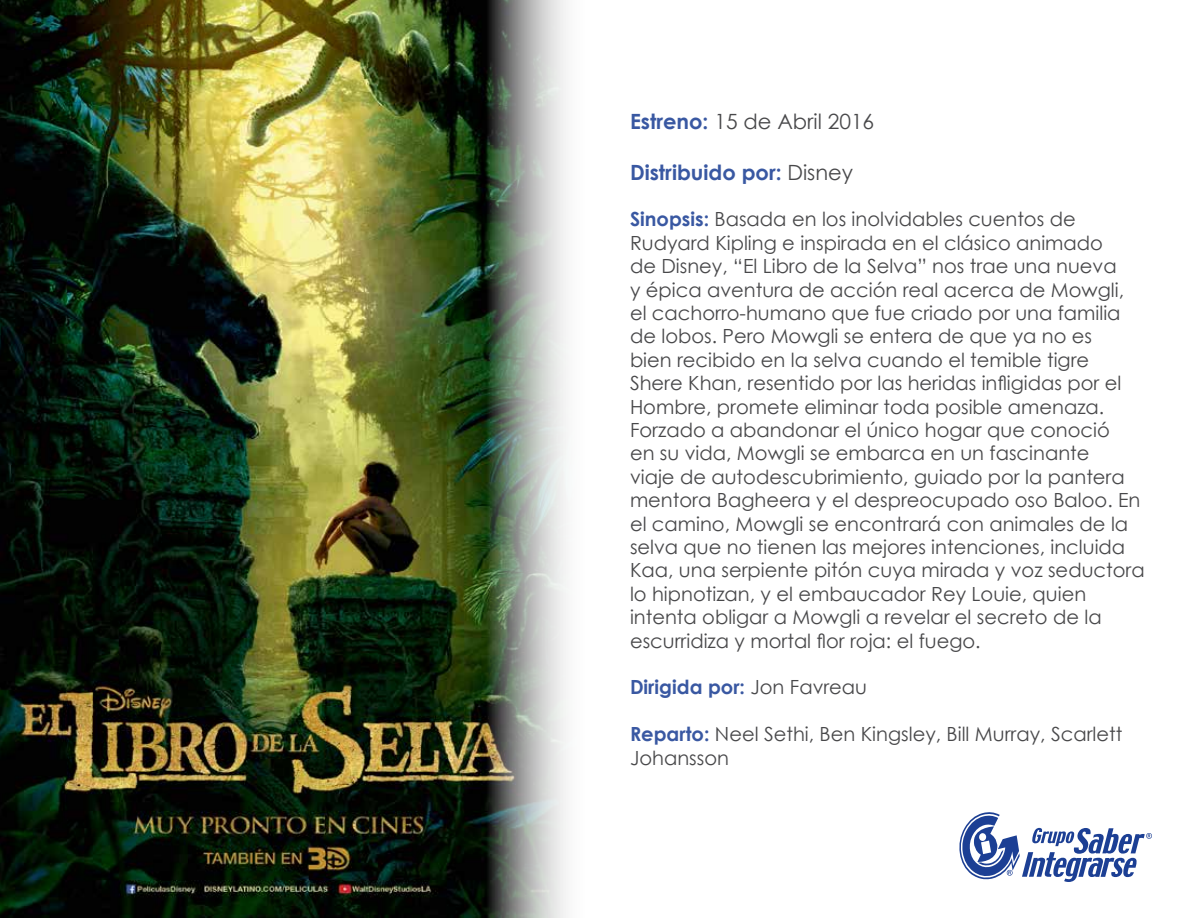
<style>
.page{position:relative;width:1188px;height:918px;background:#fff}
.page>*{position:absolute;margin:0;border:0;box-sizing:border-box;transform-origin:0 0}
.t1{font:21px "Century Gothic";color:#48484a}
.t2{font:700 21px "Century Gothic";color:#3958a2}
.t3{font:19.5px/23.4px "Century Gothic";color:#48484a}
.t4{font:700 19.5px "Century Gothic";color:#3958a2}
.s1{font-weight:700;color:#3958a2}
.s2{font-weight:400;color:#48484a}
</style>
<div class="page">
<img style="left:0;top:0;width:486px;height:918px">
<svg style="left:959px;top:812px;width:193px;height:70px"></svg>
<img style="left:486px;top:0;width:80px;height:918px">
<p class="t1" style="left:630px;top:109px;width:246px"><span class="s1">Estreno:</span> 15 de Abril 2016</p>
<p class="t2" style="left:630px;top:159px;width:225px">Distribuido por: <span class="s2">Disney</span></p>
<p class="t3" style="left:630px;top:207px;width:516px"><span class="s1">Sinopsis:</span> Basada en los inolvidables cuentos de Rudyard Kipling e inspirada en el clásico animado<br>de Disney, “El Libro de la Selva” nos trae una nueva<br>y épica aventura de acción real acerca de Mowgli, el cachorro-humano que fue criado por una familia de lobos. Pero Mowgli se entera de que ya no es<br>bien recibido en la selva cuando el temible tigre Shere Khan, resentido por las heridas infligidas por el Hombre, promete eliminar toda posible amenaza.<br>Forzado a abandonar el único hogar que conoció<br>en su vida, Mowgli se embarca en un fascinante<br>viaje de autodescubrimiento, guiado por la pantera mentora Bagheera y el despreocupado oso Baloo. En el camino, Mowgli se encontrará con animales de la selva que no tienen las mejores intenciones, incluida Kaa, una serpiente pitón cuya mirada y voz seductora lo hipnotizan, y el embaucador Rey Louie, quien intenta obligar a Mowgli a revelar el secreto de la escurridiza y mortal flor roja: el fuego.</p>
<p class="t4" style="left:630px;top:675px;width:239px">Dirigida por: <span class="s2">Jon Favreau</span></p>
<p class="t3" style="left:630px;top:722px;width:494px"><span class="s1">Reparto:</span> Neel Sethi, Ben Kingsley, Bill Murray, Scarlett<br>Johansson</p>
</div>
